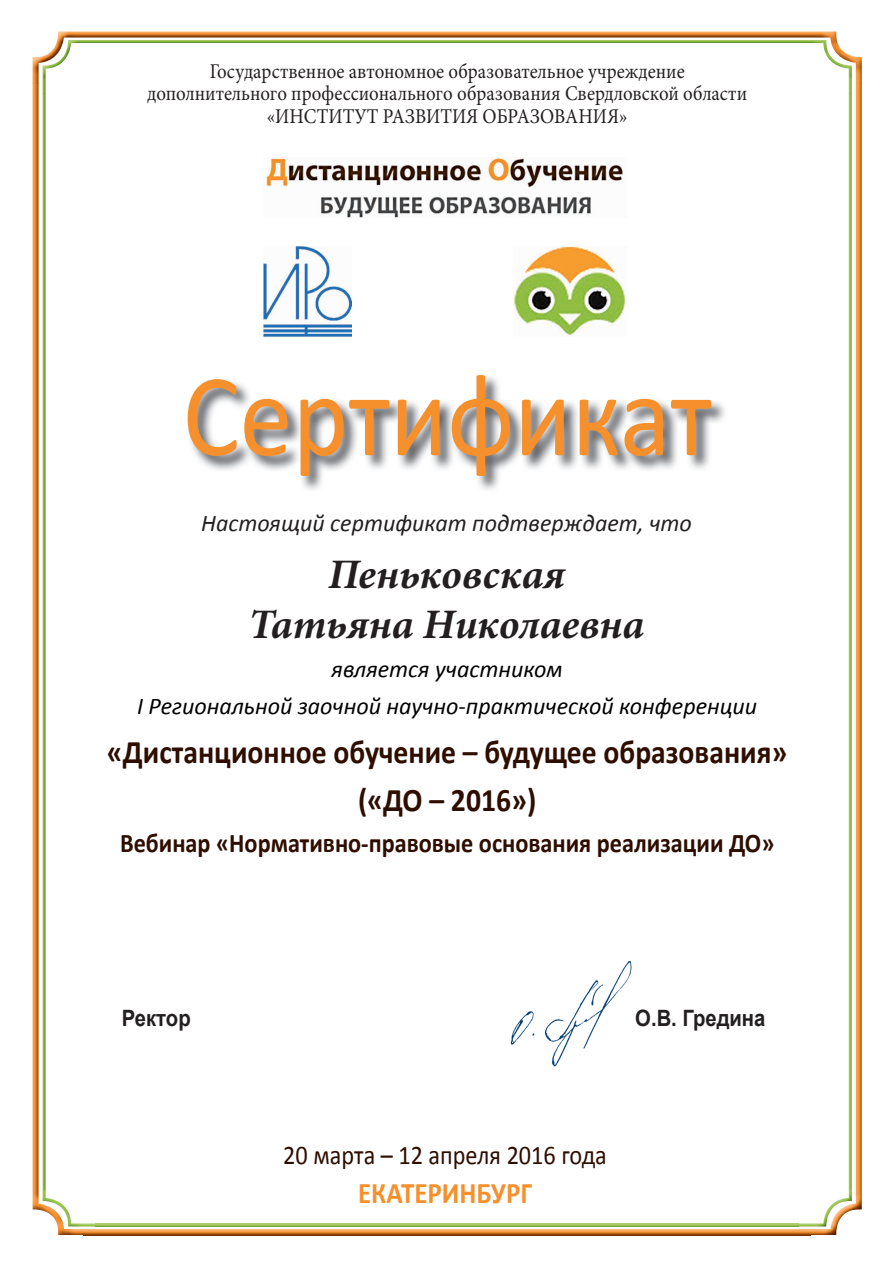
<style>
.page{position:relative;width:893px;height:1263px;background:#fff}
.page>*{position:absolute;margin:0;border:0;box-sizing:border-box;transform-origin:0 0}
.t1{font:118.5px "Calibri";color:#f6902c;scale:.9 1}
.t2{font:italic 700 42px/50.4px "Minion Pro";color:#231f20;text-align:center}
.t3{font:700 33px/48.2px "Calibri";color:#2e0e00;text-align:center;scale:.9 1}
.t4{font:700 30px "Calibri";color:#f6902c;scale:.9 1}
.t5{font:700 27px "Calibri";color:#2e0e00;scale:.9 1}
.t6{font:27px "Calibri";color:#2e0e00;scale:.9 1}
.t7{font:italic 24px/37.3px "Calibri";color:#000;text-align:center}
.t8{font:italic 24px "Calibri";color:#231f20}
.t9{font:700 22.5px "Arial";color:#231f20;scale:.9 1}
.t10{font:21px/22.5px "Minion Pro";color:#231f20;text-align:center;scale:.9 1}
</style>
<div class="page">
<img style="left:264px;top:247px;width:87px;height:91px">
<img style="left:302px;top:401px;width:423px;height:89px">
<img style="left:189px;top:377px;width:522px;height:99px">
<img style="left:33px;top:32px;width:829px;height:51px">
<img style="left:33px;top:83px;width:51px;height:1152px">
<img style="left:810px;top:83px;width:52px;height:1152px">
<img style="left:84px;top:1229px;width:727px;height:6px">
<img style="left:510px;top:961px;width:122px;height:106px">
<img style="left:513px;top:247px;width:113px;height:88px">
<img style="left:264px;top:157px;width:359px;height:61px">
<img style="left:43px;top:40px;width:809px;height:53px">
<img style="left:43px;top:93px;width:53px;height:1133px">
<img style="left:799px;top:93px;width:53px;height:1133px">
<img style="left:96px;top:1223px;width:703px;height:3px">
<p class="t10" style="left:147px;top:60px;width:668px">Государственное автономное образовательное учреждение дополнительного профессионального образования Свердловской области «ИНСТИТУТ РАЗВИТИЯ ОБРАЗОВАНИЯ»</p>
<h1 class="t1" style="left:183px;top:341px;width:589px">Сертификат</h1>
<p class="t8" style="left:201px;top:507px;width:492px">Настоящий сертификат подтверждает, что</p>
<h2 class="t2" style="left:249px;top:548px;width:397px">Пеньковская<br>Татьяна Николаевна</h2>
<p class="t7" style="left:137px;top:650px;width:622px">является участником<br>I Региональной заочной научно-практической конференции</p>
<h3 class="t3" style="left:107px;top:727px;width:758px">«Дистанционное обучение – будущее образования» («ДО – 2016»)</h3>
<p class="t5" style="left:120px;top:825px;width:729px">Вебинар «Нормативно-правовые основания реализации ДО»</p>
<p class="t9" style="left:122px;top:1003px;width:78px">Ректор</p>
<p class="t9" style="left:635px;top:1003px;width:146px">О.В. Гредина</p>
<p class="t6" style="left:283px;top:1138px;width:361px">20 марта – 12 апреля 2016 года</p>
<h3 class="t4" style="left:358px;top:1174px;width:195px">ЕКАТЕРИНБУРГ</h3>
</div>
